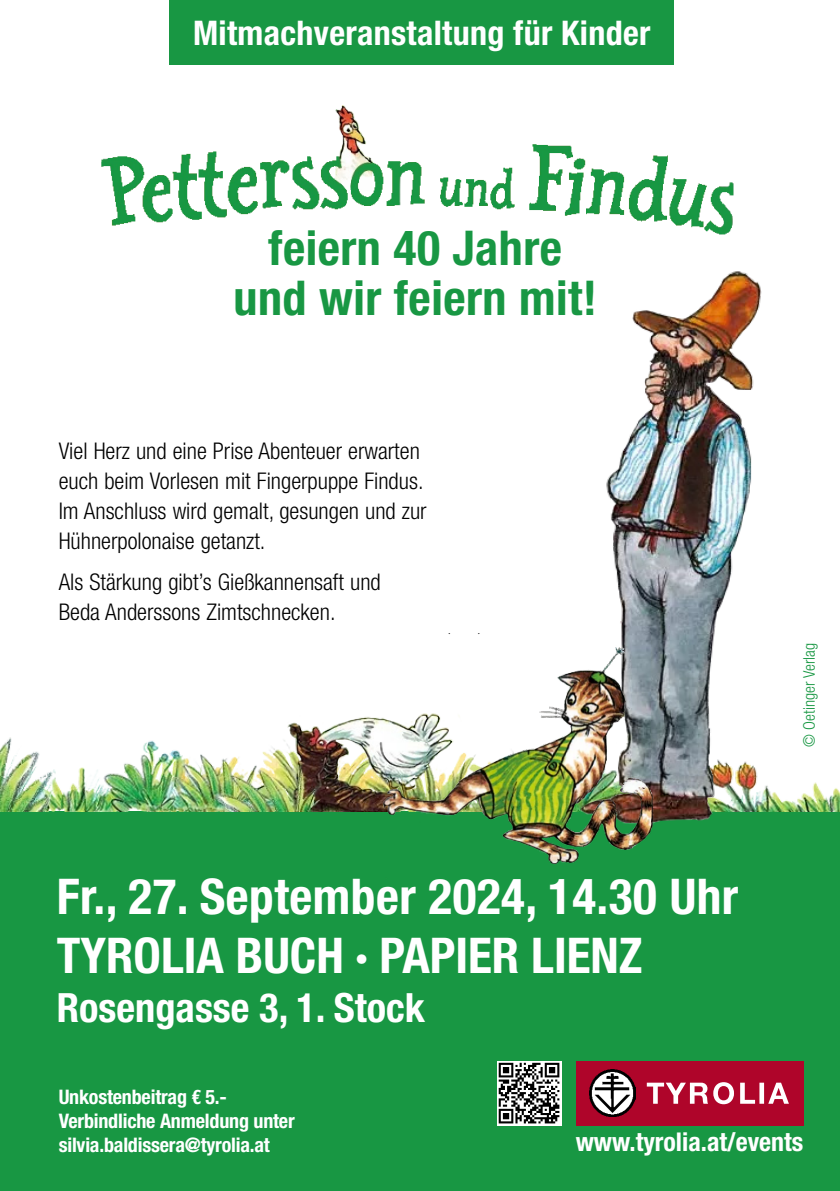
<style>
.page{position:relative;width:840px;height:1191px;background:#fff}
.page>*{position:absolute;margin:0;border:0;box-sizing:border-box;transform-origin:0 0}
.t1{font:700 condensed 49.4px/58.2px "Helvetica Neue LT Std";color:#fff}
.t2{font:700 condensed 48px/50px "Helvetica Neue LT Std";letter-spacing:.01em;color:#189743;text-align:center}
.t3{font:700 condensed 40.4px "Helvetica Neue LT Std";color:#fff}
.t4{font:700 condensed 34px "Helvetica Neue LT Std";letter-spacing:.01em;color:#fff}
.t5{font:700 condensed 25.8px "Helvetica Neue LT Std";color:#fff}
.t6{font:300 condensed 23px/30px "Helvetica Neue LT Std";color:#000}
.t7{font:700 condensed 20px/24px "Helvetica Neue LT Std";letter-spacing:-.01em;color:#fff}
.t8{font:300 condensed 16px "Helvetica Neue LT Std";color:#189743}
</style>
<div class="page">
<div style="left:0;top:811px;width:839px;height:380px;background:#189743"></div>
<div style="left:575px;top:1060px;width:227px;height:65px;background:#af052a"></div>
<svg style="left:646px;top:1082px;width:142px;height:22px"></svg>
<img style="left:589px;top:1069px;width:46px;height:47px">
<svg style="left:497px;top:1061px;width:64px;height:64px"></svg>
<svg style="left:498px;top:1062px;width:61px;height:61px;background:#7f7f7f"></svg>
<div style="left:170px;top:0;width:503px;height:65px;background:#189743"></div>
<img style="left:0;top:720px;width:839px;height:91px">
<img style="left:606px;top:271px;width:174px;height:550px">
<img style="left:351px;top:633px;width:325px;height:231px">
<img style="left:101px;top:105px;width:633px;height:130px">
<h3 class="t4" style="left:193px;top:12px;width:458px">Mitmachveranstaltung für Kinder</h3>
<h2 class="t2" style="left:233px;top:222px;width:364px">feiern 40 Jahre und wir feiern mit!</h2>
<p class="t6" style="left:59px;top:435px;width:369px">Viel Herz und eine Prise Abenteuer erwarten euch beim Vorlesen mit Fingerpuppe Findus.<br>Im Anschluss wird gemalt, gesungen und zur Hühnerpolonaise getanzt.</p>
<p class="t6" style="left:59px;top:567px;width:323px">Als Stärkung gibt’s Gießkannensaft und<br>Beda Anderssons Zimtschnecken.</p>
<h1 class="t1" style="left:57px;top:867px;width:682px">Fr., 27. September 2024, 14.30 Uhr<br>TYROLIA BUCH · PAPIER LIENZ</h1>
<h3 class="t3" style="left:57px;top:983px;width:369px">Rosengasse 3, 1. Stock</h3>
<p class="t8" style="left:799px;top:746px;width:105px;rotate:-90deg">© Oetinger Verlag</p>
<p class="t7" style="left:59px;top:1084px;width:237px">Unkostenbeitrag € 5.-<br>Verbindliche Anmeldung unter silvia.baldissera@tyrolia.at</p>
<p class="t5" style="left:575px;top:1126px;width:229px">www.tyrolia.at/events</p>
</div>
